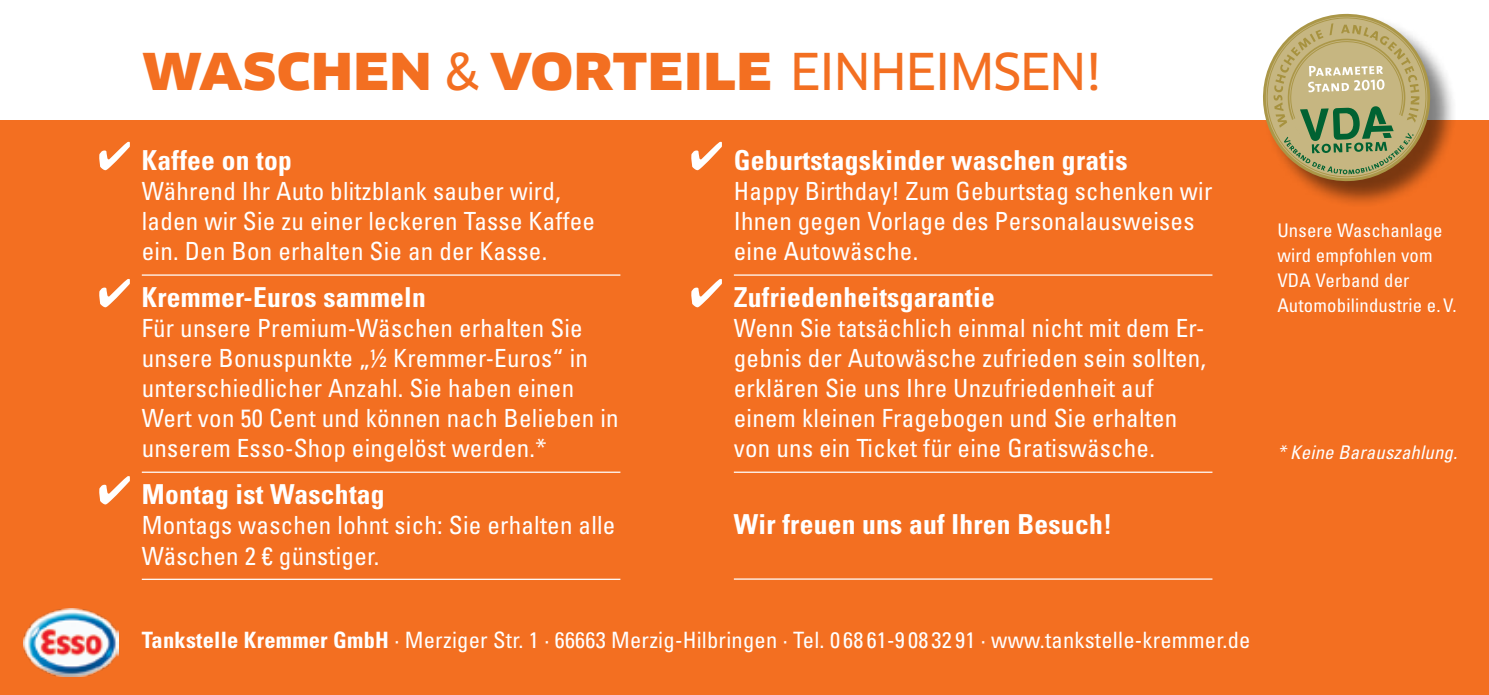
<style>
.page{position:relative;width:1489px;height:695px;background:#fff}
.page>*{position:absolute;margin:0;border:0;box-sizing:border-box;transform-origin:0 0}
.t1{font:900 expanded 49.5px "Clan Pro";letter-spacing:.01em;color:#f36f21}
.t2{font:700 condensed 27.5px "Univers LT Std";letter-spacing:.01em;color:#fff}
.t3{font:condensed 25px/30px "Univers LT Std";letter-spacing:.01em;color:#fff}
.t4{font:condensed 22.5px "Univers LT Std";letter-spacing:.01em;color:#fff}
.t5{font:condensed 18.75px/25px "Univers LT Std";letter-spacing:.01em;color:#fff}
.t6{font:italic condensed 18.75px "Univers LT Std";letter-spacing:.01em;color:#fff}
.s1{font-family:"Clan Pro News";font-weight:400;font-stretch:normal}
.s2{font-family:"Clan Pro Wide News";font-weight:400;font-stretch:normal}
.s3{font-weight:700}
</style>
<div class="page">
<div style="left:0;top:120px;width:1488px;height:574px;background:#f36f21"></div>
<img style="left:23px;top:608px;width:95px;height:68px">
<hr style="left:142px;top:274px;width:478px;height:2px;background:#fff">
<hr style="left:142px;top:471px;width:478px;height:2px;background:#fff">
<hr style="left:142px;top:578px;width:478px;height:2px;background:#fff">
<svg style="left:99px;top:142px;width:31px;height:28px"></svg>
<svg style="left:99px;top:279px;width:31px;height:28px"></svg>
<svg style="left:99px;top:476px;width:31px;height:28px"></svg>
<hr style="left:733px;top:274px;width:479px;height:2px;background:#fff">
<hr style="left:733px;top:471px;width:479px;height:2px;background:#fff">
<hr style="left:733px;top:578px;width:479px;height:1px;background:#fff">
<svg style="left:691px;top:142px;width:31px;height:28px"></svg>
<svg style="left:691px;top:279px;width:31px;height:28px"></svg>
<div style="left:1263px;top:15px;width:194px;height:193px;background:#000;opacity:.5"></div>
<svg style="left:1263px;top:14px;width:168px;height:167px"></svg>
<h1 class="t1" style="left:142px;top:43px;width:962px">WASCHEN <span class="s1">&amp;</span> VORTEILE <span class="s1">EINH EI MSEN</span><span class="s2">!</span></h1>
<p class="t2" style="left:142px;top:143px;width:151px">Kaffee on top</p>
<p class="t3" style="left:142px;top:176px;width:455px">Während Ihr Auto blitzblank sauber wird, laden wir Sie zu einer leckeren Tasse Kaffee ein. Den Bon erhalten Sie an der Kasse.</p>
<p class="t2" style="left:142px;top:280px;width:285px">Kremmer-Euros sammeln</p>
<p class="t3" style="left:142px;top:313px;width:478px">Für unsere Premium-Wäschen erhalten Sie unsere Bonuspunkte „½ Kremmer-Euros“ in unterschiedlicher Anzahl. Sie haben einen Wert von 50 Cent und können nach Belieben in unserem Esso-Shop eingelöst werden.*</p>
<p class="t2" style="left:142px;top:477px;width:244px">Montag ist Waschtag</p>
<p class="t3" style="left:142px;top:510px;width:475px">Montags waschen lohnt sich: Sie erhalten alle<br>Wäschen 2 € günstiger.</p>
<p class="t2" style="left:733px;top:143px;width:395px">Geburtstagskinder waschen gratis</p>
<p class="t3" style="left:733px;top:176px;width:480px">Happy Birthday! Zum Geburtstag schenken wir<br>Ihnen gegen Vorlage des Personalausweises eine Autowäsche.</p>
<p class="t2" style="left:733px;top:280px;width:262px">Zufriedenheitsgarantie</p>
<p class="t3" style="left:733px;top:313px;width:474px">Wenn Sie tatsächlich einmal nicht mit dem Er&shy;gebnis der Autowäsche zufrieden sein sollten, erklären Sie uns Ihre Unzufriedenheit auf einem kleinen Fragebogen und Sie erhalten von uns ein Ticket für eine Gratiswäsche.</p>
<p class="t2" style="left:733px;top:507px;width:380px">Wir freuen uns auf Ihren Besuch!</p>
<p class="t4" style="left:142px;top:626px;width:1110px"><span class="s3">Tankstelle Kremmer GmbH</span> · Merziger Str. 1 · 66663 Merzig-Hilbringen · Tel. 0 68 61-9 08 32 91 · www.tankstelle-kremmer.de</p>
<p class="t5" style="left:1277px;top:218px;width:181px">Unsere Waschanlage wird empfohlen vom<br>VDA Verband der<br>Automobilindustrie e. V.</p>
<p class="t6" style="left:1277px;top:440px;width:181px">* Keine Barauszahlung.</p>
</div>
